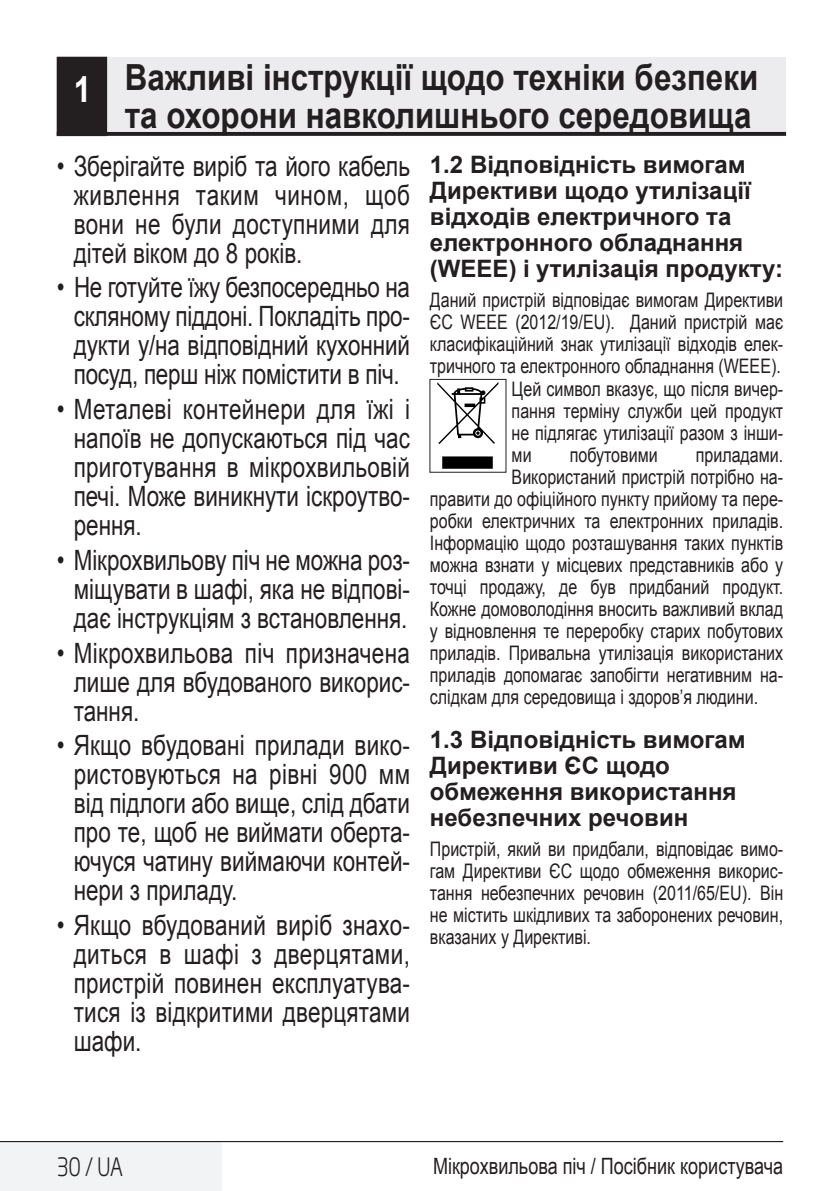
<style>
.page{position:relative;width:840px;height:1191px;background:#fff}
.page>*{position:absolute;margin:0;border:0;box-sizing:border-box;transform-origin:0 0}
.Unite_Baslik_Guvenli{font:700 36px/38px "Arial";color:#231f20;text-align:right;scale:.87 1}
.t1{font:28px/29px "Arial";color:#231f20;text-align:justify;scale:.8 1}
.t2{font:300 25px "Soho Gothic Pro";color:#231f20;scale:.8 1}
.Alt_Baslik_Icerik{font:700 24px/26px "Arial";color:#231f20}
.t3{font:22.4px "Arial";color:#231f20;scale:.8 1}
.Duz_Metin{font:20px/22px "Arial";color:#231f20;text-align:justify;scale:.8 1}
.s1{color:#fff}
</style>
<div class="page">
<div style="left:0;top:1141px;width:221px;height:50px;background:#f2f3f4"></div>
<hr style="left:0;top:1141px;width:782px;height:1px;background:#000">
<div style="left:57px;top:57px;width:728px;height:77px;background:#ececee"></div>
<hr style="left:57px;top:132px;width:728px;height:3px;background:#231f20">
<div style="left:58px;top:58px;width:48px;height:77px;background:#231f20"></div>
<div style="left:57px;top:57px;width:50px;height:79px;border:2px solid #231f20"></div>
<svg style="left:437px;top:382px;width:61px;height:87px"></svg>
<p class="Unite_Baslik_Guvenli" style="left:74px;top:60px;width:787px"><span class="s1">1</span> Важливі інструкції щодо техніки безпеки та охорони навколишнього середовища</p>
<p class="t1" style="left:74px;top:152px;width:421px;text-indent:-17px">• Зберігайте виріб та його кабель живлення таким чином, щоб вони не були доступними для дітей віком до 8 років.</p>
<p class="t1" style="left:74px;top:273px;width:421px;text-indent:-17px">• Не готуйте їжу безпосередньо на скляному піддоні. Покладіть про&shy;дукти у/на відповідний кухонний посуд, перш ніж помістити в піч.</p>
<p class="t1" style="left:74px;top:395px;width:421px;text-indent:-17px">• Металеві контейнери для їжі і напоїв не допускаються під час приготування в мікрохвильовій печі. Може виникнути іскроутво&shy;рення.</p>
<p class="t1" style="left:74px;top:546px;width:421px;text-indent:-17px">• Мікрохвильову піч не можна роз&shy;міщувати в шафі, яка не відпові&shy;дає інструкціям з встановлення.</p>
<p class="t1" style="left:74px;top:638px;width:421px;text-indent:-17px">• Мікрохвильова піч призначена лише для вбудованого викорис&shy;тання.</p>
<p class="t1" style="left:74px;top:731px;width:422px;text-indent:-17px">• Якщо вбудовані прилади вико&shy;ристовуються на рівні 900 мм від підлоги або вище, слід дбати про те, щоб не виймати оберта&shy;ючуся чатину виймаючи контей&shy;нери з приладу.</p>
<p class="t1" style="left:74px;top:911px;width:421px;text-indent:-17px">• Якщо вбудований виріб знахо&shy;диться в шафі з дверцятами, пристрій повинен експлуатува&shy;тися із відкритими дверцятами шафи.</p>
<p class="Alt_Baslik_Icerik" style="left:429px;top:152px;width:354px">1.2 Відповідність вимогам<br>Директиви щодо утилізації відходів електричного та електронного обладнання (WEEE) і утилізація продукту:</p>
<p class="Duz_Metin" style="left:429px;top:289px;width:443px">Даний пристрій відповідає вимогам Директиви ЄС WEEE (2012/19/EU). Даний пристрій має класифікаційний знак утилізації відходів елек&shy;тричного та електронного обладнання (WEEE).</p>
<p class="Duz_Metin" style="left:511px;top:378px;width:341px">Цей символ вказує, що після вичер&shy;пання терміну служби цей продукт не підлягає утилізації разом з інши&shy;ми</p>
<p class="Duz_Metin" style="left:569px;top:444px;width:111px">побутовими</p>
<p class="Duz_Metin" style="left:695px;top:444px;width:111px">приладами.</p>
<p class="Duz_Metin" style="left:511px;top:466px;width:341px">Використаний пристрій потрібно на-</p>
<p class="Duz_Metin" style="left:429px;top:488px;width:443px">правити до офіційного пункту прийому та пере-</p>
<p class="Duz_Metin" style="left:429px;top:510px;width:443px">робки електричних та електронних приладів.</p>
<p class="Duz_Metin" style="left:429px;top:532px;width:443px">Інформацію щодо розташування таких пунктів</p>
<p class="Duz_Metin" style="left:429px;top:554px;width:443px">можна взнати у місцевих представників або у</p>
<p class="Duz_Metin" style="left:429px;top:576px;width:443px">точці продажу, де був придбаний продукт.</p>
<p class="Duz_Metin" style="left:429px;top:598px;width:443px">Кожне домоволодіння вносить важливий вклад</p>
<p class="Duz_Metin" style="left:429px;top:620px;width:443px">у відновлення те переробку старих побутових</p>
<p class="Duz_Metin" style="left:429px;top:642px;width:443px">приладів. Привальна утилізація використаних</p>
<p class="Duz_Metin" style="left:429px;top:664px;width:443px">приладів допомагає запобігти негативним на-</p>
<p class="Duz_Metin" style="left:429px;top:686px;width:411px">слідкам для середовища і здоров’я людини.</p>
<p class="Alt_Baslik_Icerik" style="left:429px;top:727px;width:317px">1.3 Відповідність вимогам<br>Директиви ЄС щодо обмеження використання небезпечних речовин</p>
<p class="Duz_Metin" style="left:429px;top:838px;width:443px">Пристрій, який ви придбали, відповідає вимо&shy;гам Директиви ЄС щодо обмеження викорис&shy;тання небезпечних речовин (2011/65/EU). Він не містить шкідливих та заборонених речовин, вказаних у Директиві.</p>
<p class="t2" style="left:57px;top:1147px;width:84px">30 / UA</p>
<p class="t3" style="left:433px;top:1151px;width:439px">Мікрохвильова піч / Посібник користувача</p>
</div>
